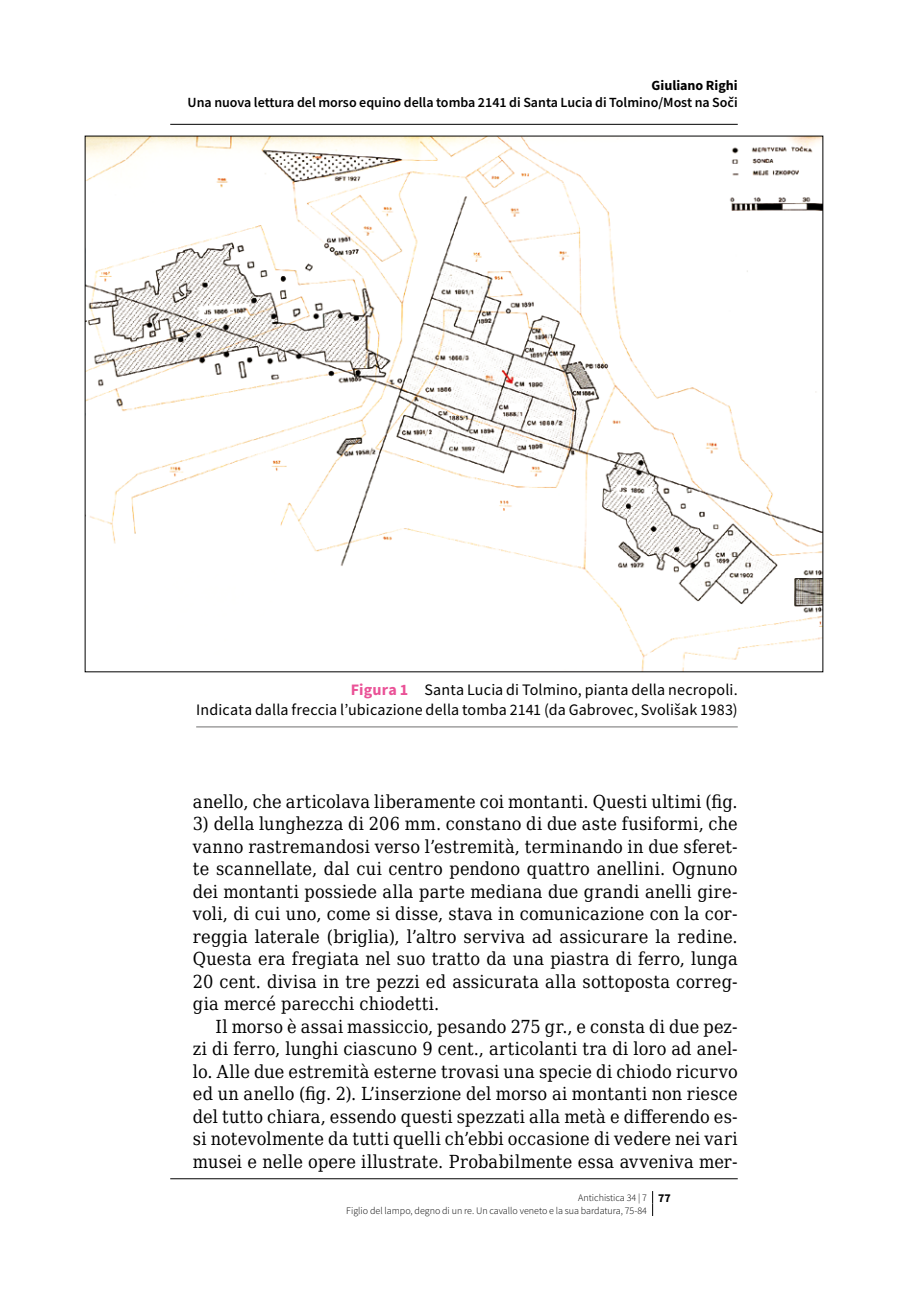
<style>
.page{position:relative;width:908px;height:1304px;background:#fff}
.page>*{position:absolute;margin:0;border:0;box-sizing:border-box;transform-origin:0 0}
.t1{font:18px/22.4px "DejaVu Serif Condensed";letter-spacing:.015em;color:#000;text-align:justify}
.t2{font:16px/20px "Source Sans Pro";letter-spacing:.01em;color:#000;text-align:right}
.t3{font:600 14px "Source Sans Pro";color:#000}
.t4{font:700 14px "Source Sans Pro";color:#000}
.t5{font:300 10px/12.4px "Source Sans Pro";color:#000}
.s1{font-weight:700;color:#ea5297}
.s2{font-weight:700;font-size:12px}
</style>
<div class="page">
<svg style="left:652px;top:1191px;width:1px;height:25px"></svg>
<img style="left:87px;top:138px;width:733px;height:532px">
<hr style="left:196px;top:727px;width:541px;height:1px;background:#706f6f">
<hr style="left:170px;top:124px;width:567px;height:1px;background:#000">
<hr style="left:170px;top:1178px;width:567px;height:1px;background:#000">
<p class="t4" style="left:651px;top:76px;width:88px">Giuliano Righi</p>
<p class="t3" style="left:187px;top:94px;width:551px">Una nuova lettura del morso equino della tomba 2141 di Santa Lucia di Tolmino/Most na Soči</p>
<p class="t2" style="left:196px;top:680px;width:543px"><span class="s1">Figura 1</span> Santa Lucia di Tolmino, pianta della necropoli.<br>Indicata dalla freccia l’ubicazione della tomba 2141 (da Gabrovec, Svolišak 1983)</p>
<p class="t1" style="left:193px;top:790px;width:546px">anello, che articolava liberamente coi montanti. Questi ultimi (fig.</p>
<p class="t1" style="left:193px;top:812px;width:546px">3) della lunghezza di 206 mm. constano di due aste fusiformi, che vanno rastremandosi verso l’estremità, terminando in due sferet&shy;te scannellate, dal cui centro pendono quattro anellini. Ognuno dei montanti possiede alla parte mediana due grandi anelli gire&shy;voli, di cui uno, come si disse, stava in comunicazione con la cor&shy;reggia laterale (briglia), l’altro serviva ad assicurare la redine.<br>Questa era fregiata nel suo tratto da una piastra di ferro, lunga 20 cent. divisa in tre pezzi ed assicurata alla sottoposta correg&shy;gia mercé parecchi chiodetti.</p>
<p class="t1" style="left:193px;top:1015px;width:546px;text-indent:23px">Il morso è assai massiccio, pesando 275 gr., e consta di due pez&shy;zi di ferro, lunghi ciascuno 9 cent., articolanti tra di loro ad anel&shy;lo. Alle due estremità esterne trovasi una specie di chiodo ricurvo ed un anello (fig. 2). L’inserzione del morso ai montanti non riesce del tutto chiara, essendo questi spezzati alla metà e differendo es&shy;si notevolmente da tutti quelli ch’ebbi occasione di vedere nei vari musei e nelle opere illustrate. Probabilmente essa avveniva mer-</p>
<p class="t5" style="left:346px;top:1191px;width:326px;text-indent:232px">Antichistica 34 | 7 <span class="s2">77<br></span>Figlio del lampo, degno di un re. Un cavallo veneto e la sua bardatura, 75-84</p>
</div>
